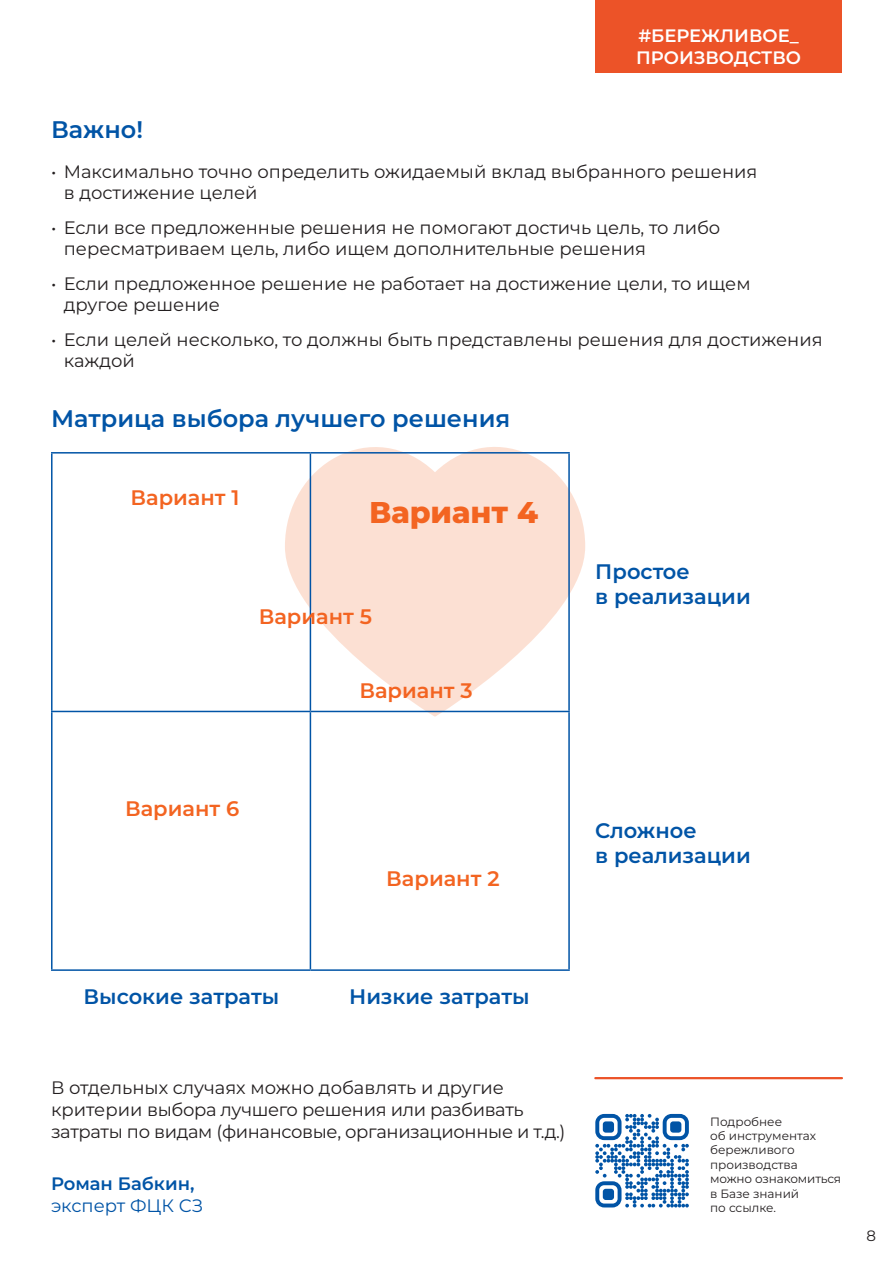
<style>
.page{position:relative;width:893px;height:1263px;background:#fff}
.page>*{position:absolute;margin:0;border:0;box-sizing:border-box;transform-origin:0 0}
.t1{font:800 30px "Montserrat";color:#f36421}
.t2{font:600 24px "Montserrat";color:#0154a6}
.t3{font:600 21px/25.2px "Montserrat";color:#0154a6}
.t4{font:600 21px "Montserrat";color:#f36421}
.t5{font:18px/21.6px "Montserrat";color:#231f20}
.t6{font:18px/21.6px "Montserrat";letter-spacing:-.02em;color:#231f20}
.t7{font:600 18px/21.6px "Montserrat";color:#fff}
.t8{font:600 18px "Montserrat";color:#0154a6}
.t9{font:18px "Montserrat";color:#0154a6}
.t10{font:15px "Montserrat";color:#231f20}
.t11{font:12px/14.4px "Montserrat";color:#231f20}
</style>
<div class="page">
<svg style="left:285px;top:447px;width:300px;height:270px;fill:#fce0d3"></svg>
<div style="left:595px;top:0;width:247px;height:72px;background:#ec5328"></div>
<hr style="left:51px;top:452px;width:259px;height:2px;background:#0154a6">
<hr style="left:51px;top:454px;width:2px;height:257px;background:#0154a6">
<hr style="left:310px;top:452px;width:260px;height:2px;background:#0154a6">
<hr style="left:310px;top:454px;width:1px;height:257px;background:#0154a6">
<hr style="left:568px;top:454px;width:2px;height:257px;background:#0154a6">
<hr style="left:51px;top:711px;width:259px;height:1px;background:#0154a6">
<hr style="left:51px;top:712px;width:2px;height:257px;background:#0154a6">
<hr style="left:310px;top:711px;width:260px;height:1px;background:#0154a6">
<hr style="left:310px;top:712px;width:1px;height:257px;background:#0154a6">
<hr style="left:568px;top:712px;width:2px;height:257px;background:#0154a6">
<hr style="left:51px;top:969px;width:259px;height:2px;background:#0154a6">
<hr style="left:310px;top:969px;width:260px;height:2px;background:#0154a6">
<hr style="left:595px;top:1077px;width:247px;height:2px;background:#ec5328">
<svg style="left:595px;top:1114px;width:94px;height:93px"></svg>
<h2 class="t2" style="left:51px;top:114px;width:93px">Важно!</h2>
<p class="t7" style="left:636px;top:25px;width:166px">#БЕРЕЖЛИВОЕ_<br>ПРОИЗВОДСТВО</p>
<p class="t5" style="left:64px;top:160px;width:695px;text-indent:-13px">• Максимально точно определить ожидаемый вклад выбранного решения в достижение целей</p>
<p class="t5" style="left:64px;top:216px;width:658px;text-indent:-13px">• Если все предложенные решения не помогают достичь цель, то либо пересматриваем цель, либо ищем дополнительные решения</p>
<p class="t5" style="left:64px;top:272px;width:688px;text-indent:-13px">• Если предложенное решение не работает на достижение цели, то ищем другое решение</p>
<p class="t5" style="left:64px;top:328px;width:760px;text-indent:-13px">• Если целей несколько, то должны быть представлены решения для достижения каждой</p>
<h2 class="t2" style="left:51px;top:402px;width:461px">Матрица выбора лучшего решения</h2>
<p class="t4" style="left:130px;top:484px;width:111px">Вариант 1</p>
<h1 class="t1" style="left:369px;top:492px;width:171px">Вариант 4</h1>
<p class="t4" style="left:259px;top:602px;width:115px">Вариант 5</p>
<p class="t4" style="left:359px;top:676px;width:115px">Вариант 3</p>
<p class="t3" style="left:595px;top:558px;width:157px">Простое<br>в реализации</p>
<p class="t4" style="left:125px;top:795px;width:116px">Вариант 6</p>
<p class="t4" style="left:386px;top:865px;width:115px">Вариант 2</p>
<p class="t3" style="left:595px;top:817px;width:157px">Сложное<br>в реализации</p>
<p class="t3" style="left:84px;top:983px;width:197px">Высокие затраты</p>
<p class="t3" style="left:349px;top:983px;width:182px">Низкие затраты</p>
<p class="t6" style="left:51px;top:1077px;width:516px">В отдельных случаях можно добавлять и другие критерии выбора лучшего решения или разбивать затраты по видам (финансовые, организационные и т.д.)</p>
<p class="t8" style="left:51px;top:1172px;width:145px">Роман Бабкин,</p>
<p class="t9" style="left:51px;top:1193px;width:154px">эксперт ФЦК СЗ</p>
<p class="t11" style="left:710px;top:1114px;width:133px">Подробнее<br>об инструментах бережливого производства можно ознакомиться в Базе знаний<br>по ссылке.</p>
<p class="t10" style="left:866px;top:1226px;width:11px">8</p>
</div>
